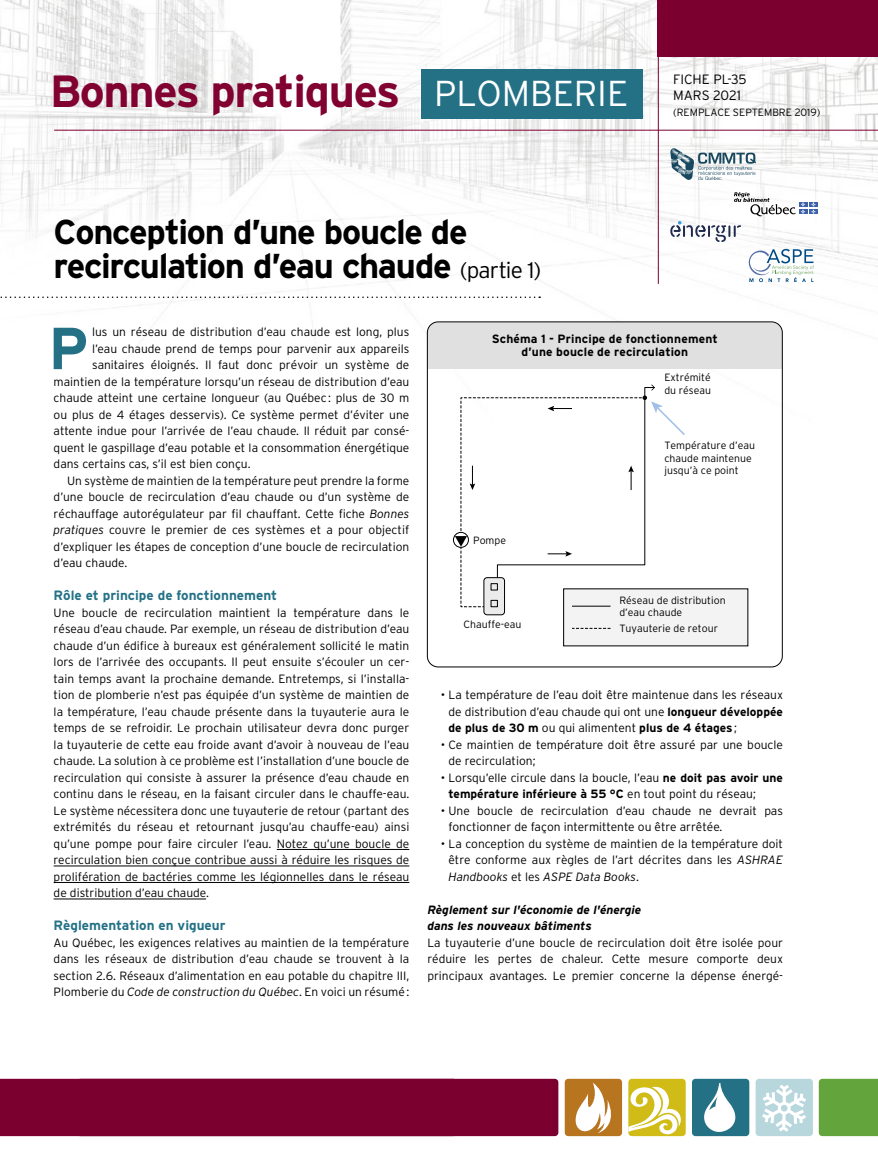
<style>
.page{position:relative;width:878px;height:1175px;background:#fff}
.page>*{position:absolute;margin:0;border:0;box-sizing:border-box;transform-origin:0 0}
.t1{font:700 59.1px "Interstate";color:#247186}
.t2{font:700 45px "Interstate";letter-spacing:-.03em;color:#810230}
.t3{font:700 34.5px/34.5px "Interstate";letter-spacing:-.035em;color:#000}
.t4{font:700 13.5px "Interstate";color:#247186}
.t5{font:300 13.5px/16px "Interstate";color:#000}
.t6{font:300 12px/16.5px "Interstate";color:#000;text-align:justify}
.t7{font:700 12px/13.5px "Interstate";letter-spacing:.015em;color:#000;text-align:center}
.t8{font:italic 700 12px/16.5px "Interstate";color:#000}
.t9{font:300 10.5px/12.6px "Interstate";color:#000}
.s1{font-weight:300;font-size:36px;color:#fff}
.s2{font-weight:300;font-size:22.5px}
.s3{font-style:italic}
.s4{font-weight:700}
</style>
<div class="page">
<img style="left:0;top:0;width:877px;height:427px">
<div style="left:658px;top:0;width:220px;height:57px;background:#7c002f"></div>
<hr style="left:54px;top:130px;width:824px;height:1px;background:#7c002f">
<div style="left:421px;top:69px;width:221px;height:50px;background:#247186"></div>
<div style="left:564px;top:1078px;width:58px;height:58px;background:#b77520;border-radius:4px"></div>
<svg style="left:575px;top:1083px;width:36px;height:50px"></svg>
<div style="left:692px;top:1078px;width:57px;height:58px;background:#247186;border-radius:4px"></div>
<svg style="left:704px;top:1083px;width:32px;height:49px"></svg>
<div style="left:755px;top:1078px;width:57px;height:58px;background:#b8d7dd;border-radius:4px"></div>
<svg style="left:762px;top:1085px;width:44px;height:46px"></svg>
<div style="left:628px;top:1078px;width:57px;height:58px;background:#d0bb17;border-radius:4px"></div>
<svg style="left:628px;top:1084px;width:53px;height:50px"></svg>
<div style="left:818px;top:1078px;width:59px;height:58px;background:#63a53c"></div>
<div style="left:0;top:1078px;width:558px;height:58px;background:#7c002f"></div>
<svg style="left:670px;top:148px;width:86px;height:32px"></svg>
<div style="left:799px;top:202px;width:8px;height:5px;background:#3c61a8"></div>
<svg style="left:809px;top:202px;width:8px;height:5px"></svg>
<div style="left:799px;top:209px;width:8px;height:5px;background:#3c61a8"></div>
<svg style="left:809px;top:209px;width:8px;height:5px"></svg>
<svg style="left:811px;top:202px;width:4px;height:12px"></svg>
<hr style="left:658px;top:0;width:1px;height:284px;background:#7c002f">
<svg style="left:670px;top:192px;width:135px;height:50px"></svg>
<svg style="left:747px;top:249px;width:66px;height:33px"></svg>
<hr style="left:277px;top:849px;width:132px;height:1px;background:#000">
<hr style="left:54px;top:865px;width:355px;height:1px;background:#000">
<hr style="left:54px;top:882px;width:355px;height:1px;background:#000">
<hr style="left:54px;top:898px;width:152px;height:1px;background:#000">
<svg style="left:0;top:296px;width:540px;height:2px"></svg>
<div style="left:563px;top:589px;width:184px;height:57px;background:#f3f3f3"></div>
<div style="left:484px;top:577px;width:20px;height:38px;background:#ebebeb;border-radius:3px"></div>
<div style="left:483px;top:577px;width:22px;height:38px;border:1px solid #000;border-radius:3px"></div>
<div style="left:453px;top:532px;width:16px;height:16px;border:1px solid #000;border-radius:50%"></div>
<svg style="left:572px;top:628px;width:38px;height:1px"></svg>
<svg style="left:455px;top:384px;width:231px;height:223px"></svg>
<div style="left:427px;top:322px;width:355px;height:47px;background:#e0e0e0"></div>
<div style="left:427px;top:321px;width:355px;height:346px;border:1px solid #000;border-radius:11px"></div>
<h2 class="t2" style="left:50px;top:66px;width:580px">Bonnes pratiques <span class="s1">PLOMBERIE</span></h2>
<p class="t5" style="left:673px;top:71px;width:75px">FICHE PL-35<br>MARS 2021</p>
<p class="t9" style="left:673px;top:106px;width:149px">(REMPLACE SEPTEMBRE 2019)</p>
<h3 class="t3" style="left:54px;top:214px;width:489px">Conception d’une boucle de recirculation d’eau chaude <span class="s2">(partie 1)</span></h3>
<h1 class="t1" style="left:48px;top:315px;width:42px">P</h1>
<p class="t6" style="left:92px;top:323px;width:319px">lus un réseau de distribution d’eau chaude est long, plus</p>
<p class="t6" style="left:92px;top:340px;width:319px">l’eau chaude prend de temps pour parvenir aux appareils</p>
<p class="t6" style="left:92px;top:356px;width:319px">sanitaires éloignés. Il faut donc prévoir un système de</p>
<p class="t6" style="left:54px;top:373px;width:357px">maintien de la température lorsqu’un réseau de distribution d’eau</p>
<p class="t6" style="left:54px;top:389px;width:357px">chaude atteint une certaine longueur (au Québec : plus de 30 m</p>
<p class="t6" style="left:54px;top:406px;width:357px">ou plus de 4 étages desservis). Ce système permet d’éviter une</p>
<p class="t6" style="left:54px;top:422px;width:357px">attente indue pour l’arrivée de l’eau chaude. Il réduit par consé-</p>
<p class="t6" style="left:54px;top:439px;width:357px">quent le gaspillage d’eau potable et la consommation énergétique</p>
<p class="t6" style="left:54px;top:455px;width:198px">dans certains cas, s’il est bien conçu.</p>
<p class="t6" style="left:67px;top:472px;width:343px">Un système de maintien de la température peut prendre la forme</p>
<p class="t6" style="left:54px;top:488px;width:357px">d’une boucle de recirculation d’eau chaude ou d’un système de</p>
<p class="t6" style="left:54px;top:505px;width:357px">réchauffage autorégulateur par fil chauffant. Cette fiche <span class="s3">Bonnes</span></p>
<p class="t6" style="left:54px;top:521px;width:357px"><span class="s3">pratiques</span> couvre le premier de ces systèmes et a pour objectif</p>
<p class="t6" style="left:54px;top:538px;width:357px">d’expliquer les étapes de conception d’une boucle de recirculation</p>
<p class="t6" style="left:54px;top:554px;width:75px">d’eau chaude.</p>
<p class="t4" style="left:54px;top:588px;width:225px">Rôle et principe de fonctionnement</p>
<p class="t6" style="left:54px;top:604px;width:357px">Une boucle de recirculation maintient la température dans le réseau d’eau chaude. Par exemple, un réseau de distribution d’eau chaude d’un édifice à bureaux est généralement sollicité le matin lors de l’arrivée des occupants. Il peut ensuite s’écouler un cer&shy;tain temps avant la prochaine demande. Entretemps, si l’installa&shy;tion de plomberie n’est pas équipée d’un système de maintien de la température, l’eau chaude présente dans la tuyauterie aura le temps de se refroidir. Le prochain utilisateur devra donc purger la tuyauterie de cette eau froide avant d’avoir à nouveau de l’eau chaude. La solution à ce problème est l’installation d’une boucle de recirculation qui consiste à assurer la présence d’eau chaude en continu dans le réseau, en la faisant circuler dans le chauffe-eau.<br>Le système nécessitera donc une tuyauterie de retour (partant des extrémités du réseau et retournant jusqu’au chauffe-eau) ainsi qu’une pompe pour faire circuler l’eau. Notez qu’une boucle de recirculation bien conçue contribue aussi à réduire les risques de prolifération de bactéries comme les légionnelles dans le réseau de distribution d’eau chaude.</p>
<p class="t4" style="left:54px;top:918px;width:173px">Règlementation en vigueur</p>
<p class="t6" style="left:54px;top:934px;width:357px">Au Québec, les exigences relatives au maintien de la température dans les réseaux de distribution d’eau chaude se trouvent à la section 2.6. Réseaux d’alimentation en eau potable du chapitre III, Plomberie du <span class="s3">Code de construction du Québec</span>. En voici un résumé:</p>
<p class="t7" style="left:491px;top:331px;width:228px">Schéma 1 - Principe de fonctionnement d’une boucle de recirculation</p>
<p class="t9" style="left:664px;top:371px;width:48px">Extrémité du réseau</p>
<p class="t9" style="left:473px;top:533px;width:34px">Pompe</p>
<p class="t9" style="left:463px;top:617px;width:59px">Chauffe-eau</p>
<p class="t9" style="left:664px;top:439px;width:92px">Température d’eau chaude maintenue jusqu’à ce point</p>
<p class="t9" style="left:619px;top:594px;width:108px">Réseau de distribution d’eau chaude</p>
<p class="t9" style="left:619px;top:622px;width:100px">Tuyauterie de retour</p>
<p class="t6" style="left:448px;top:686px;width:336px;text-indent:-8px">• La température de l’eau doit être maintenue dans les réseaux de distribution d’eau chaude qui ont une <span class="s4">longueur développée de plus de 30 m</span> ou qui alimentent <span class="s4">plus de 4 étages</span>;</p>
<p class="t6" style="left:448px;top:736px;width:336px;text-indent:-8px">• Ce maintien de température doit être assuré par une boucle de recirculation;</p>
<p class="t6" style="left:448px;top:769px;width:336px;text-indent:-8px">• Lorsqu’elle circule dans la boucle, l’eau <span class="s4">ne doit pas avoir une température inférieure à 55 °C</span> en tout point du réseau;</p>
<p class="t6" style="left:448px;top:802px;width:336px;text-indent:-8px">• Une boucle de recirculation d’eau chaude ne devrait pas fonctionner de façon intermittente ou être arrêtée.</p>
<p class="t6" style="left:448px;top:835px;width:336px;text-indent:-8px">• La conception du système de maintien de la température doit être conforme aux règles de l’art décrites dans les <span class="s3">ASHRAE Handbooks</span> et les <span class="s3">ASPE Data Books</span>.</p>
<p class="t8" style="left:427px;top:901px;width:215px">Règlement sur l'économie de l'énergie dans les nouveaux bâtiments</p>
<p class="t6" style="left:427px;top:934px;width:357px">La tuyauterie d’une boucle de recirculation doit être isolée pour réduire les pertes de chaleur. Cette mesure comporte deux principaux avantages. Le premier concerne la dépense énergé-</p>
</div>
